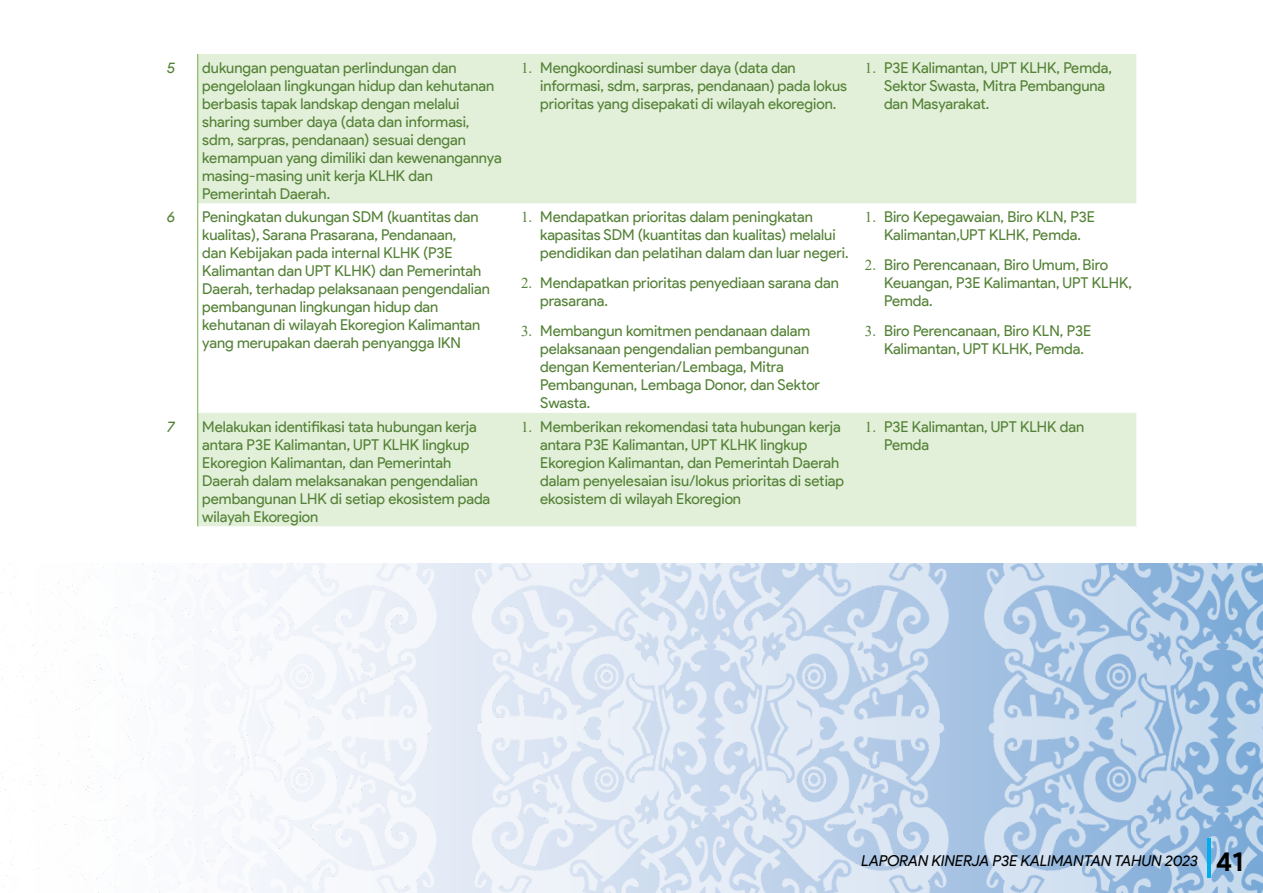
<style>
.page{position:relative;width:1263px;height:893px;background:#fff}
.page>*{position:absolute;margin:0;border:0;box-sizing:border-box;transform-origin:0 0}
.t1{font:15px/18px "Product Sans";color:#538135}
.t2{font:italic 15px "Product Sans";color:#000}
.t3{font:italic 15px "Product Sans";color:#538135}
.s1{font-family:"Times New Roman"}
.s2{font-weight:700;font-style:normal;font-size:27px}
</style>
<div class="page">
<svg style="left:198px;top:54px;width:938px;height:472px;fill:#e2efd9"></svg>
<hr style="left:197px;top:54px;width:1px;height:149px;background:#70ad47">
<hr style="left:197px;top:203px;width:1px;height:210px;background:#70ad47">
<hr style="left:197px;top:413px;width:1px;height:113px;background:#70ad47">
<img style="left:0;top:563px;width:1263px;height:330px">
<hr style="left:1207px;top:839px;width:3px;height:39px;background:#00aeef">
<p class="t3" style="left:167px;top:58px;width:10px">5</p>
<p class="t1" style="left:202px;top:59px;width:301px">dukungan penguatan perlindungan dan pengelolaan lingkungan hidup dan kehutanan berbasis tapak landskap dengan melalui sharing sumber daya (data dan informasi, sdm, sarpras, pendanaan) sesuai dengan kemampuan yang dimiliki dan kewenangannya masing-masing unit kerja KLHK dan Pemerintah Daerah.</p>
<p class="t1" style="left:540px;top:59px;width:308px;text-indent:-19px"><span class="s1">1.</span> Mengkoordinasi sumber daya (data dan informasi, sdm, sarpras, pendanaan) pada lokus prioritas yang disepakati di wilayah ekoregion.</p>
<p class="t1" style="left:884px;top:59px;width:229px;text-indent:-19px"><span class="s1">1.</span> P3E Kalimantan, UPT KLHK, Pemda,<br>Sektor Swasta, Mitra Pembanguna dan Masyarakat.</p>
<p class="t3" style="left:167px;top:208px;width:10px">6</p>
<p class="t1" style="left:202px;top:208px;width:289px">Peningkatan dukungan SDM (kuantitas dan kualitas), Sarana Prasarana, Pendanaan,<br>dan Kebijakan pada internal KLHK (P3E Kalimantan dan UPT KLHK) dan Pemerintah Daerah, terhadap pelaksanaan pengendalian pembangunan lingkungan hidup dan kehutanan di wilayah Ekoregion Kalimantan yang merupakan daerah penyangga IKN</p>
<p class="t1" style="left:540px;top:208px;width:310px;text-indent:-19px"><span class="s1">1.</span> Mendapatkan prioritas dalam peningkatan kapasitas SDM (kuantitas dan kualitas) melalui pendidikan dan pelatihan dalam dan luar negeri.</p>
<p class="t1" style="left:865px;top:208px;width:231px;text-align:center"><span class="s1">1.</span> Biro Kepegawaian, Biro KLN, P3E<br>Kalimantan,UPT KLHK, Pemda.</p>
<p class="t1" style="left:884px;top:256px;width:249px;text-indent:-19px"><span class="s1">2.</span> Biro Perencanaan, Biro Umum, Biro<br>Keuangan, P3E Kalimantan, UPT KLHK,<br>Pemda.</p>
<p class="t1" style="left:884px;top:322px;width:209px;text-indent:-19px"><span class="s1">3.</span> Biro Perencanaan, Biro KLN, P3E<br>Kalimantan, UPT KLHK, Pemda.</p>
<p class="t1" style="left:540px;top:274px;width:300px;text-indent:-19px"><span class="s1">2.</span> Mendapatkan prioritas penyediaan sarana dan prasarana.</p>
<p class="t1" style="left:540px;top:322px;width:281px;text-indent:-19px"><span class="s1">3.</span> Membangun komitmen pendanaan dalam pelaksanaan pengendalian pembangunan dengan Kementerian/Lembaga, Mitra<br>Pembangunan, Lembaga Donor, dan Sektor<br>Swasta.</p>
<p class="t3" style="left:167px;top:417px;width:9px">7</p>
<p class="t1" style="left:202px;top:418px;width:289px">Melakukan identifikasi tata hubungan kerja antara P3E Kalimantan, UPT KLHK lingkup Ekoregion Kalimantan, dan Pemerintah Daerah dalam melaksanakan pengendalian pembangunan LHK di setiap ekosistem pada wilayah Ekoregion</p>
<p class="t1" style="left:540px;top:418px;width:305px;text-indent:-19px"><span class="s1">1.</span> Memberikan rekomendasi tata hubungan kerja antara P3E Kalimantan, UPT KLHK lingkup Ekoregion Kalimantan, dan Pemerintah Daerah dalam penyelesaian isu/lokus prioritas di setiap ekosistem di wilayah Ekoregion</p>
<p class="t1" style="left:884px;top:418px;width:202px;text-indent:-19px"><span class="s1">1.</span> P3E Kalimantan, UPT KLHK dan<br>Pemda</p>
<p class="t2" style="left:861px;top:851px;width:384px">LAPORAN KINERJA P3E KALIMANTAN TAHUN 2023 <span class="s2">41</span></p>
</div>
